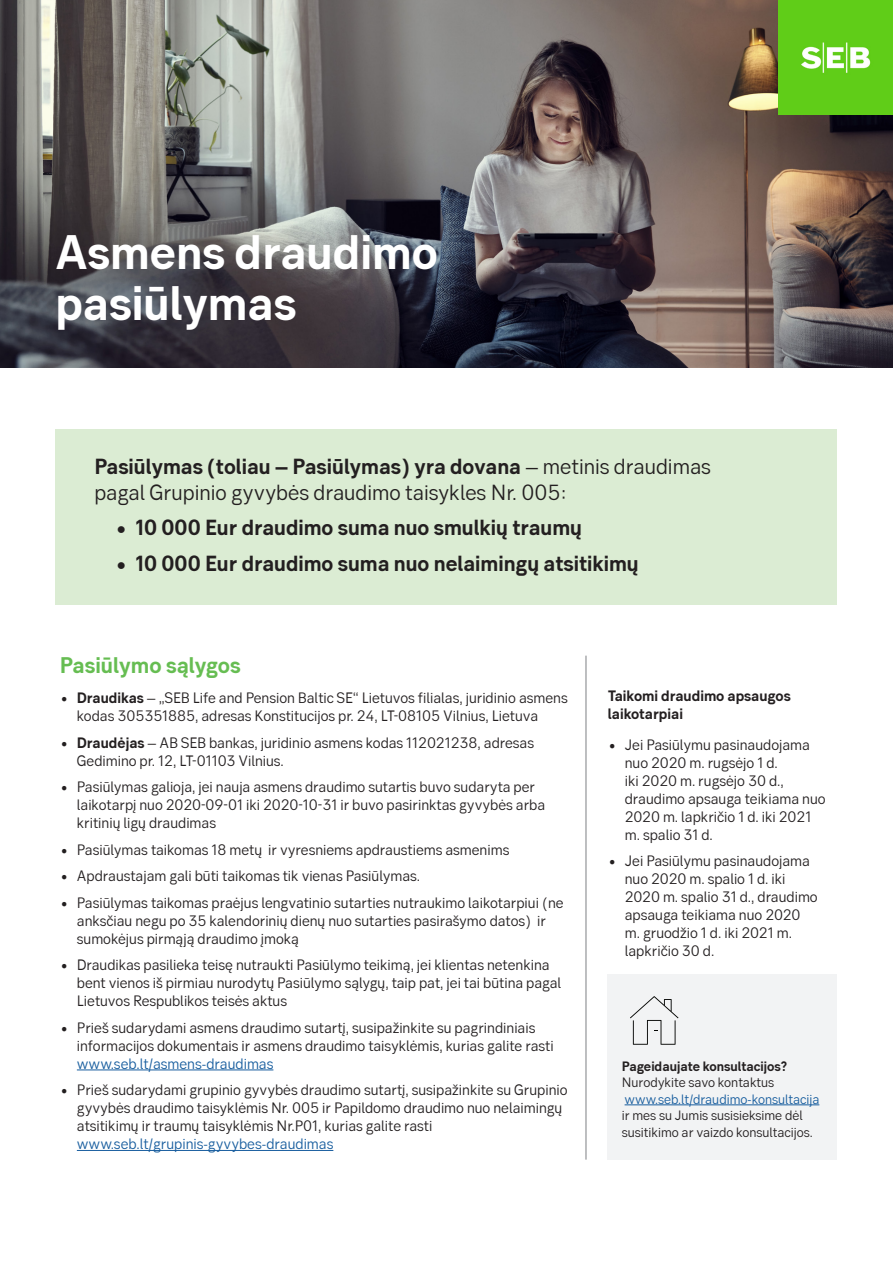
<style>
.page{position:relative;width:893px;height:1263px;background:#fff}
.page>*{position:absolute;margin:0;border:0;box-sizing:border-box;transform-origin:0 0}
._53pt_Heading{font:700 48.15px/51.9px "SEB Sans Serif";color:#fff}
.pealkiri_sinine{font:700 22.5px "SEB Sans Serif";color:#66bd52}
.bodytext_10_12_lepin{font:21.75px/25.3px "SEB Sans Serif";color:#231f20}
.bodytext_10_12_lepin-2{font:700 21.75px "SEB Sans Serif";color:#231f20}
.bodytext_10_12_lepin-3{font:15px/18px "SEB Sans Serif";color:#231f20}
.pealkiri3{font:700 15px/18px "SEB Sans Serif";color:#231f20}
.pealkiri3-2{font:13.5px/16.5px "SEB Sans Serif";color:#231f20}
.s1{font-weight:700}
.s2{color:#175d9e}
</style>
<div class="page">
<div style="left:55px;top:429px;width:782px;height:176px;background:#dbecd3"></div>
<div style="left:607px;top:974px;width:230px;height:185px;background:#f2f3f4"></div>
<img style="left:0;top:0;width:893px;height:368px">
<img style="left:778px;top:0;width:115px;height:115px">
<hr style="left:77px;top:1069px;width:196px;height:1px;background:#175d9e">
<hr style="left:77px;top:1150px;width:256px;height:1px;background:#175d9e">
<hr style="left:625px;top:1104px;width:194px;height:1px;background:#175d9e">
<hr style="left:585px;top:656px;width:2px;height:503px;background:#999b9e">
<svg style="left:630px;top:996px;width:48px;height:49px"></svg>
<p class="_53pt_Heading" style="left:55px;top:225px;width:384px">Asmens draudimo pasiūlymas</p>
<p class="bodytext_10_12_lepin" style="left:94px;top:454px;width:618px"><span class="s1">Pasiūlymas (toliau – Pasiūlymas) yra dovana</span> – metinis draudimas pagal Grupinio gyvybės draudimo taisykles Nr. 005:</p>
<p class="bodytext_10_12_lepin-2" style="left:115px;top:514px;width:469px">• 10 000 Eur draudimo suma nuo smulkių traumų</p>
<p class="bodytext_10_12_lepin-2" style="left:115px;top:550px;width:525px">• 10 000 Eur draudimo suma nuo nelaimingų atsitikimų</p>
<p class="pealkiri_sinine" style="left:60px;top:651px;width:182px">Pasiūlymo sąlygos</p>
<p class="bodytext_10_12_lepin-3" style="left:77px;top:689px;width:492px;text-indent:-17px">• <span class="s1">Draudikas</span> – „SEB Life and Pension Baltic SE“ Lietuvos filialas, juridinio asmens kodas 305351885, adresas Konstitucijos pr. 24, LT-08105 Vilnius, Lietuva</p>
<p class="bodytext_10_12_lepin-3" style="left:77px;top:733px;width:459px;text-indent:-17px">• <span class="s1">Draudėjas</span> – AB SEB bankas, juridinio asmens kodas 112021238, adresas<br>Gedimino pr. 12, LT-01103 Vilnius.</p>
<p class="bodytext_10_12_lepin-3" style="left:77px;top:778px;width:470px;text-indent:-17px">• Pasiūlymas galioja, jei nauja asmens draudimo sutartis buvo sudaryta per laikotarpį nuo 2020-09-01 iki 2020-10-31 ir buvo pasirinktas gyvybės arba kritinių ligų draudimas</p>
<p class="bodytext_10_12_lepin-3" style="left:60px;top:840px;width:451px">• Pasiūlymas taikomas 18 metų ir vyresniems apdraustiems asmenims</p>
<p class="bodytext_10_12_lepin-3" style="left:60px;top:867px;width:362px">• Apdraustajam gali būti taikomas tik vienas Pasiūlymas.</p>
<p class="bodytext_10_12_lepin-3" style="left:77px;top:893px;width:488px;text-indent:-17px">• Pasiūlymas taikomas praėjus lengvatinio sutarties nutraukimo laikotarpiui (ne anksčiau negu po 35 kalendorinių dienų nuo sutarties pasirašymo datos) ir sumokėjus pirmąją draudimo įmoką</p>
<p class="bodytext_10_12_lepin-3" style="left:77px;top:956px;width:486px;text-indent:-17px">• Draudikas pasilieka teisę nutraukti Pasiūlymo teikimą, jei klientas netenkina bent vienos iš pirmiau nurodytų Pasiūlymo sąlygų, taip pat, jei tai būtina pagal<br>Lietuvos Respublikos teisės aktus</p>
<p class="bodytext_10_12_lepin-3" style="left:77px;top:1018px;width:478px;text-indent:-17px">• Prieš sudarydami asmens draudimo sutartį, susipažinkite su pagrindiniais informacijos dokumentais ir asmens draudimo taisyklėmis, kurias galite rasti <span class="s2">www.seb.lt/asmens-draudimas</span></p>
<p class="bodytext_10_12_lepin-3" style="left:77px;top:1081px;width:492px;text-indent:-17px">• Prieš sudarydami grupinio gyvybės draudimo sutartį, susipažinkite su Grupinio gyvybės draudimo taisyklėmis Nr. 005 ir Papildomo draudimo nuo nelaimingų atsitikimų ir traumų taisyklėmis Nr.P01, kurias galite rasti <span class="s2">www.seb.lt/grupinis-gyvybes-draudimas</span></p>
<p class="pealkiri3" style="left:608px;top:686px;width:184px">Taikomi draudimo apsaugos laikotarpiai</p>
<p class="bodytext_10_12_lepin-3" style="left:625px;top:735px;width:202px;text-indent:-17px">• Jei Pasiūlymu pasinaudojama nuo 2020 m. rugsėjo 1 d.<br>iki 2020 m. rugsėjo 30 d., draudimo apsauga teikiama nuo<br>2020 m. lapkričio 1 d. iki 2021 m. spalio 31 d.</p>
<p class="bodytext_10_12_lepin-3" style="left:625px;top:852px;width:194px;text-indent:-17px">• Jei Pasiūlymu pasinaudojama nuo 2020 m. spalio 1 d. iki<br>2020 m. spalio 31 d., draudimo apsauga teikiama nuo 2020 m. gruodžio 1 d. iki 2021 m. lapkričio 30 d.</p>
<p class="pealkiri3-2" style="left:622px;top:1058px;width:199px"><span class="s1">Pageidaujate konsultacijos?<br></span>Nurodykite savo kontaktus <span class="s2">www.seb.lt/draudimo-konsultacija </span>ir mes su Jumis susisieksime dėl susitikimo ar vaizdo konsultacijos.</p>
</div>
